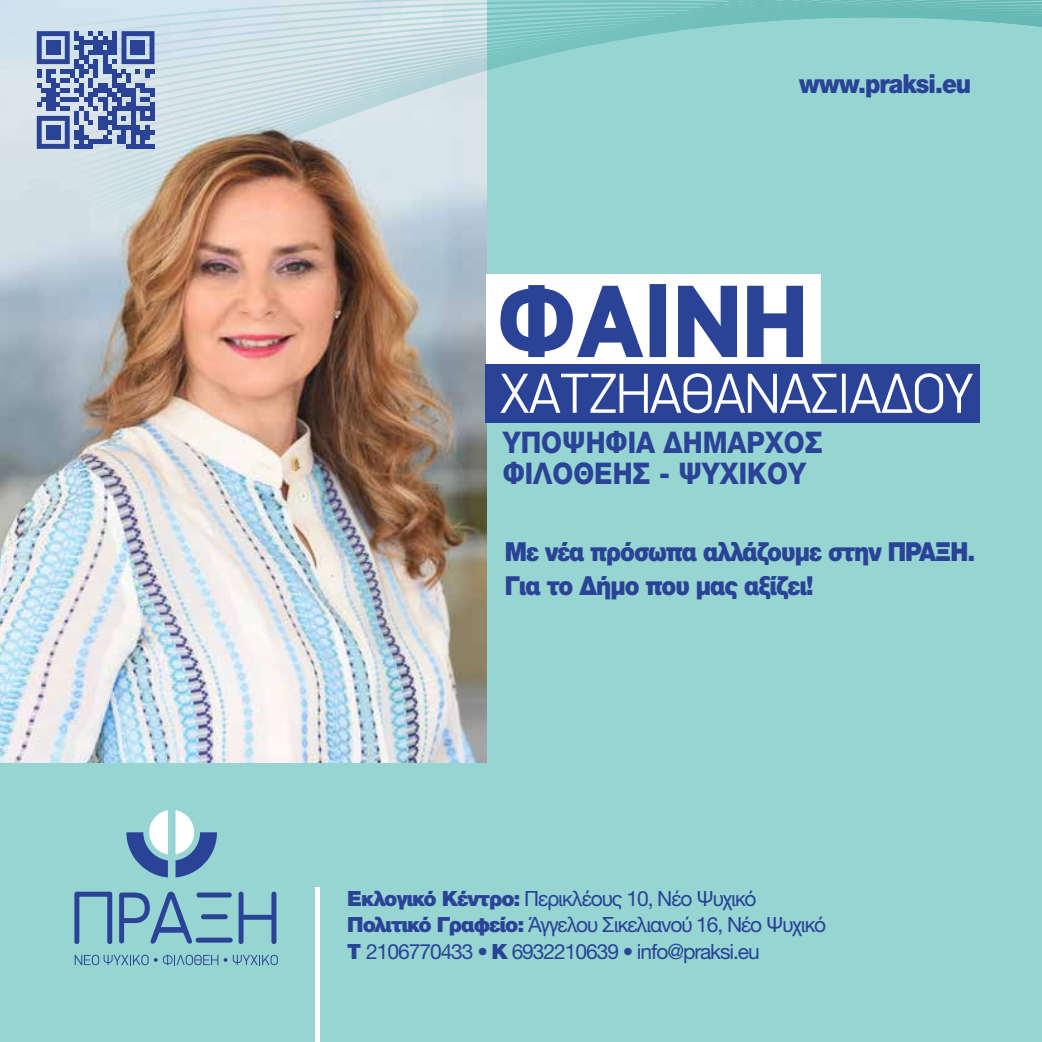
<style>
.page{position:relative;width:1042px;height:1042px;background:#96d5d2}
.page>*{position:absolute;margin:0;border:0;box-sizing:border-box;transform-origin:0 0}
.t1{font:800 29.93px/30.8px "Helvetica Neue LTW1 G";color:#2a4396;scale:.9 1}
.t2{font:900 26.25px/33.2px "Helvetica Neue LTW1 G";letter-spacing:-.04em;color:#2a4396;scale:.9 1}
.t3{font:21px/26.2px "Helvetica Neue LTW1 G";letter-spacing:-.05em;color:#2a4396}
.s1{font-weight:900}
</style>
<div class="page">
<img style="left:0;top:521px;width:486px;height:241px">
<svg style="left:126px;top:810px;width:42px;height:67px"></svg>
<svg style="left:175px;top:810px;width:42px;height:67px"></svg>
<svg style="left:75px;top:955px;width:143px;height:10px"></svg>
<svg style="left:224px;top:958px;width:3px;height:4px"></svg>
<svg style="left:233px;top:955px;width:45px;height:10px"></svg>
<svg style="left:74px;top:891px;width:38px;height:53px"></svg>
<svg style="left:119px;top:891px;width:114px;height:52px"></svg>
<svg style="left:239px;top:891px;width:37px;height:53px"></svg>
<hr style="left:315px;top:887px;width:4px;height:155px;background:#fff">
<img style="left:0;top:0;width:1042px;height:521px">
<svg style="left:37px;top:31px;width:117px;height:118px;background:#7a8ebd"></svg>
<div style="left:46px;top:41px;width:14px;height:14px;background:#2a4396"></div>
<div style="left:131px;top:41px;width:14px;height:14px;background:#2a4396"></div>
<div style="left:46px;top:125px;width:14px;height:14px;background:#2a4396"></div>
<p class="t2" style="left:799px;top:67px;width:193px">www.praksi.eu</p>
<h1 class="t1" style="left:503px;top:427px;width:357px">YΠΟΨΗΦΙΑ ΔΗΜΑΡΧΟΣ<br>ΦΙΛΟΘΕΗΣ - ΨΥΧΙΚΟΥ</h1>
<p class="t2" style="left:505px;top:535px;width:524px">Mε νέα πρόσωπα αλλάζουμε στην ΠΡΑΞΗ.<br>Για το Δήμο που μας αξίζει!</p>
<p class="t3" style="left:347px;top:885px;width:480px"><span class="s1">Εκλογικό Κέντρο:</span> Περικλέους 10, Νέο Ψυχικό<br><span class="s1">Πολιτικό Γραφείο:</span> Άγγελου Σικελιανού 16, Νέο Ψυχικό<br><span class="s1">Τ</span> 2106770433 • <span class="s1">Κ</span> 6932210639 • info@praksi.eu</p>
</div>
